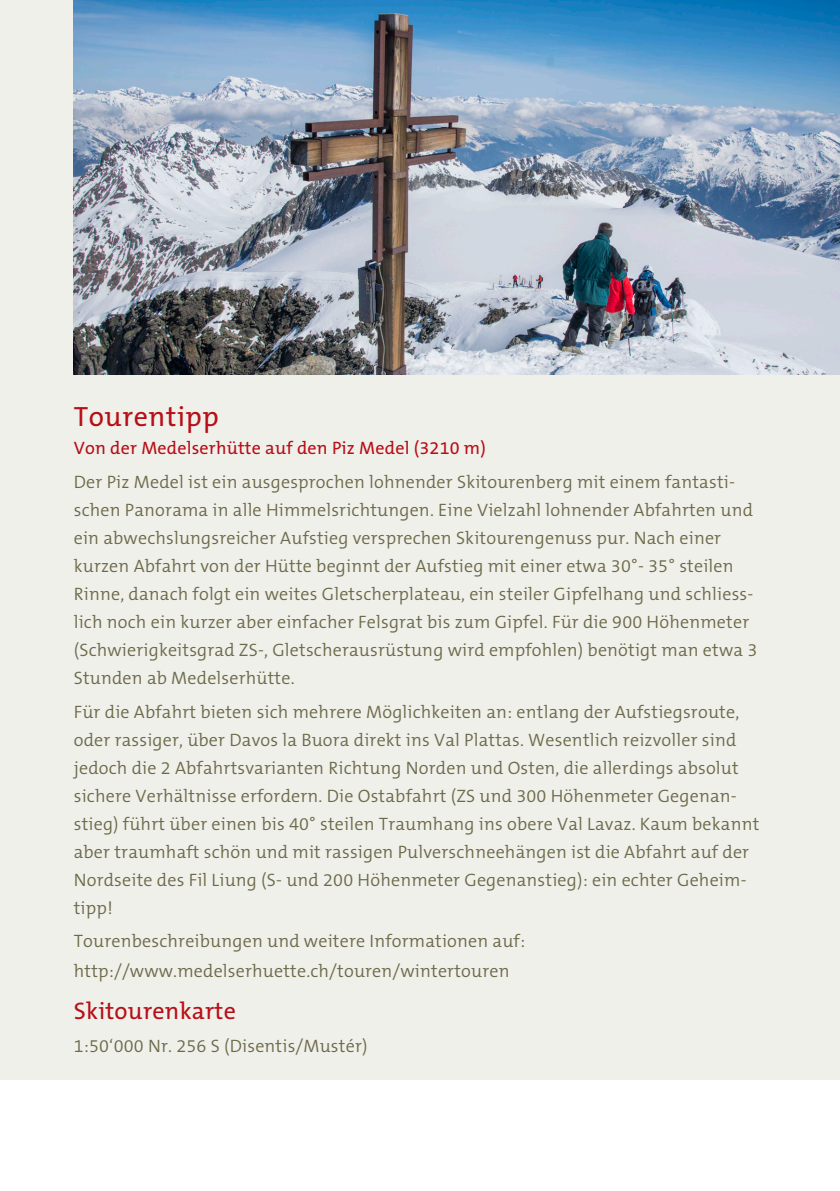
<style>
.page{position:relative;width:840px;height:1191px;background:#fff}
.page>*{position:absolute;margin:0;border:0;box-sizing:border-box;transform-origin:0 0}
.grundschrift{font:28px "The Mix B W5 Plain";letter-spacing:.02em;color:#b70f17}
.grundschrift-2{font:24px "The Mix B W5 Plain";letter-spacing:.01em;color:#b70f17}
.grundschrift-3{font:300 18px/28px "The Mix B W4";letter-spacing:.01em;color:#6d6a4a}
.grundschrift-4{font:18px "The Mix B W5 Plain";letter-spacing:.01em;color:#b70f17}
</style>
<div class="page">
<div style="left:0;top:0;width:839px;height:1079px;background:#f0f0eb"></div>
<img style="left:74px;top:0;width:765px;height:374px">
<p class="grundschrift" style="left:74px;top:399px;width:146px">Tourentipp</p>
<p class="grundschrift-4" style="left:74px;top:436px;width:413px">Von der Medelserhütte auf den Piz Medel (3210 m)</p>
<p class="grundschrift-3" style="left:74px;top:468px;width:684px">Der Piz Medel ist ein ausgesprochen lohnender Skitourenberg mit einem fantasti&shy;schen Panorama in alle Himmelsrichtungen. Eine Vielzahl lohnender Abfahrten und ein abwechslungsreicher Aufstieg versprechen Skitourengenuss pur. Nach einer kurzen Abfahrt von der Hütte beginnt der Aufstieg mit einer etwa 30°- 35° steilen Rinne, danach folgt ein weites Gletscherplateau, ein steiler Gipfelhang und schliess&shy;lich noch ein kurzer aber einfacher Felsgrat bis zum Gipfel. Für die 900 Höhenmeter (Schwierigkeitsgrad ZS-, Gletscherausrüstung wird empfohlen) benötigt man etwa 3<br>Stunden ab Medelserhütte.</p>
<p class="grundschrift-3" style="left:74px;top:697px;width:686px">Für die Abfahrt bieten sich mehrere Möglichkeiten an: entlang der Aufstiegsroute, oder rassiger, über Davos la Buora direkt ins Val Plattas. Wesentlich reizvoller sind jedoch die 2 Abfahrtsvarianten Richtung Norden und Osten, die allerdings absolut sichere Verhältnisse erfordern. Die Ostabfahrt (ZS und 300 Höhenmeter Gegenan&shy;stieg) führt über einen bis 40° steilen Traumhang ins obere Val Lavaz. Kaum bekannt aber traumhaft schön und mit rassigen Pulverschneehängen ist die Abfahrt auf der Nordseite des Fil Liung (S- und 200 Höhenmeter Gegenanstieg): ein echter Geheim&shy;tipp!</p>
<p class="grundschrift-3" style="left:74px;top:927px;width:452px">Tourenbeschreibungen und weitere Informationen auf:</p>
<p class="grundschrift-3" style="left:74px;top:957px;width:437px">http://www.medelserhuette.ch/touren/wintertouren</p>
<p class="grundschrift-2" style="left:74px;top:995px;width:164px">Skitourenkarte</p>
<p class="grundschrift-3" style="left:74px;top:1032px;width:295px">1:50‘000 Nr. 256 S (Disentis/Mustér)</p>
</div>
